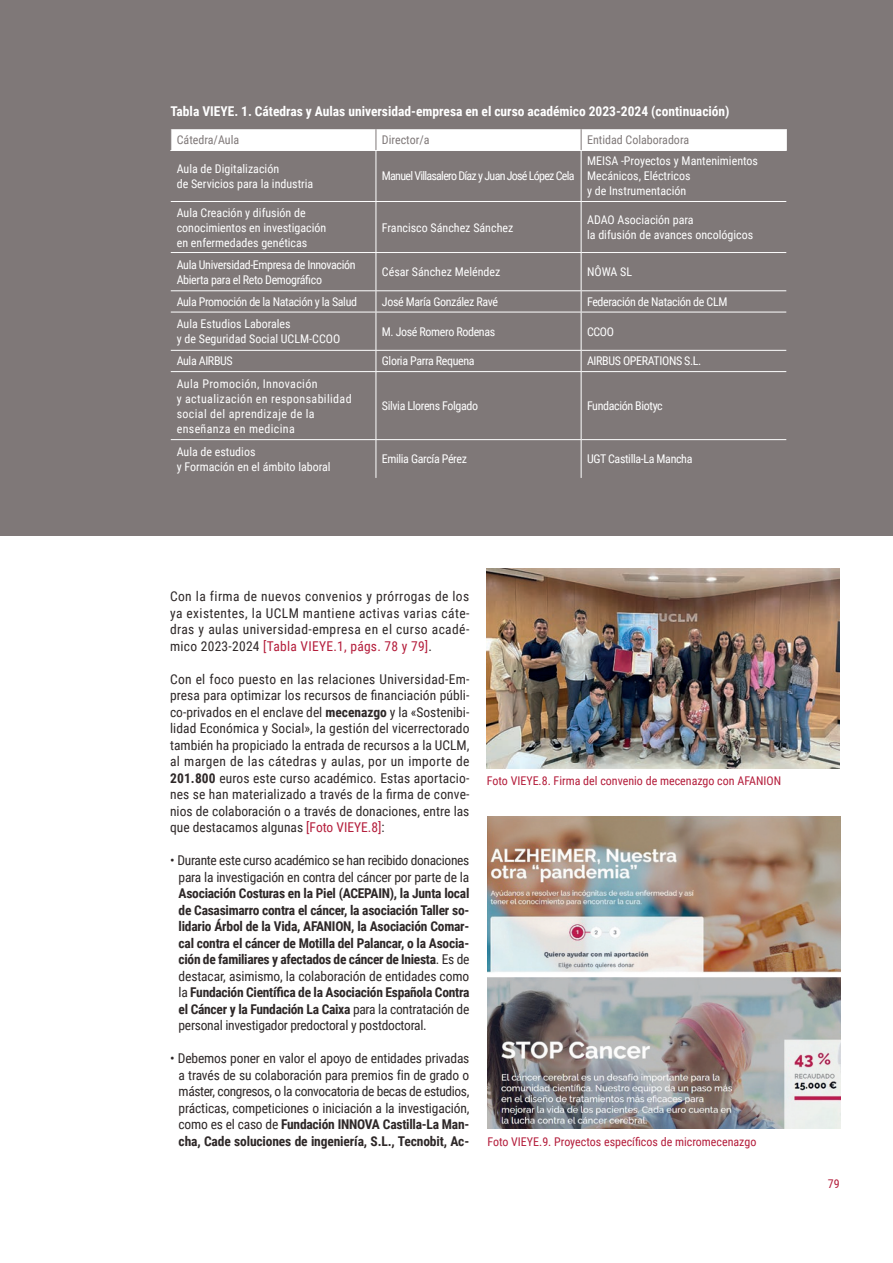
<style>
.page{position:relative;width:893px;height:1263px;background:#fff}
.page>*{position:absolute;margin:0;border:0;box-sizing:border-box;transform-origin:0 0}
.txt_corrido{font:13.5px/16.5px "Roboto Condensed";color:#2e2828;text-align:justify}
.txt_corrido-2{font:700 13.5px/16.5px "Roboto Condensed";letter-spacing:-.02em;color:#2e2828;text-align:justify}
.txt_corrido-3{font:700 13.5px "Roboto Condensed";color:#fff}
.txt_corrido-4{font:12px/15px "Roboto Condensed";color:#fff}
.txt_corrido-5{font:12px/15px "Roboto Condensed";letter-spacing:-.03em;color:#fff}
.txt_corrido-6{font:12px "Roboto Condensed";color:#b41d3b}
.txt_corrido-7{font:12px/15px "Roboto Condensed";letter-spacing:.03em;color:#fff}
.txt_corrido-8{font:12px "Roboto Condensed";color:#7f7878}
.txt_corrido-9{font:12px "Roboto Condensed";letter-spacing:-.06em;color:#fff}
.s1{color:#b41d3b}
.s2{font-weight:700}
.s3{font-weight:400}
</style>
<div class="page">
<div style="left:0;top:0;width:893px;height:535px;background:#7f7878"></div>
<img style="left:487px;top:568px;width:352px;height:200px">
<img style="left:487px;top:817px;width:353px;height:311px">
<div style="left:171px;top:129px;width:616px;height:21px;background:#fff"></div>
<hr style="left:170px;top:150px;width:206px;height:1px;background:#fff">
<hr style="left:376px;top:150px;width:205px;height:1px;background:#fff">
<hr style="left:376px;top:151px;width:1px;height:50px;background:#fff">
<hr style="left:581px;top:150px;width:206px;height:1px;background:#fff">
<hr style="left:581px;top:151px;width:1px;height:50px;background:#fff">
<hr style="left:171px;top:201px;width:205px;height:1px;background:#fff">
<hr style="left:376px;top:201px;width:205px;height:1px;background:#fff">
<hr style="left:376px;top:202px;width:1px;height:50px;background:#fff">
<hr style="left:581px;top:201px;width:205px;height:1px;background:#fff">
<hr style="left:581px;top:202px;width:1px;height:50px;background:#fff">
<hr style="left:171px;top:252px;width:205px;height:1px;background:#fff">
<hr style="left:376px;top:252px;width:205px;height:1px;background:#fff">
<hr style="left:376px;top:253px;width:1px;height:37px;background:#fff">
<hr style="left:581px;top:252px;width:205px;height:1px;background:#fff">
<hr style="left:581px;top:253px;width:1px;height:37px;background:#fff">
<hr style="left:171px;top:290px;width:205px;height:1px;background:#fff">
<hr style="left:376px;top:290px;width:205px;height:1px;background:#fff">
<svg style="left:376px;top:291px;width:1px;height:21px"></svg>
<hr style="left:581px;top:290px;width:205px;height:1px;background:#fff">
<svg style="left:581px;top:291px;width:1px;height:21px"></svg>
<hr style="left:171px;top:312px;width:205px;height:1px;background:#fff">
<hr style="left:376px;top:312px;width:205px;height:1px;background:#fff">
<hr style="left:376px;top:312px;width:1px;height:38px;background:#fff">
<hr style="left:581px;top:312px;width:205px;height:1px;background:#fff">
<hr style="left:581px;top:312px;width:1px;height:38px;background:#fff">
<hr style="left:171px;top:350px;width:205px;height:1px;background:#fff">
<hr style="left:376px;top:350px;width:205px;height:1px;background:#fff">
<svg style="left:376px;top:351px;width:1px;height:20px"></svg>
<hr style="left:581px;top:350px;width:205px;height:1px;background:#fff">
<svg style="left:581px;top:351px;width:1px;height:20px"></svg>
<hr style="left:171px;top:371px;width:205px;height:1px;background:#fff">
<hr style="left:376px;top:371px;width:205px;height:1px;background:#fff">
<hr style="left:376px;top:372px;width:1px;height:67px;background:#fff">
<hr style="left:581px;top:371px;width:205px;height:1px;background:#fff">
<hr style="left:581px;top:372px;width:1px;height:67px;background:#fff">
<hr style="left:171px;top:439px;width:205px;height:1px;background:#fff">
<hr style="left:376px;top:439px;width:205px;height:1px;background:#fff">
<hr style="left:376px;top:440px;width:1px;height:38px;background:#fff">
<hr style="left:581px;top:439px;width:205px;height:1px;background:#fff">
<hr style="left:581px;top:440px;width:1px;height:38px;background:#fff">
<p class="txt_corrido-3" style="left:170px;top:102px;width:561px">Tabla VIEYE. 1. Cátedras y Aulas universidad-empresa en el curso académico 2023-2024 (continuación)</p>
<p class="txt_corrido-8" style="left:177px;top:132px;width:64px">Cátedra/Aula</p>
<p class="txt_corrido-8" style="left:382px;top:132px;width:49px">Director/a</p>
<p class="txt_corrido-8" style="left:587px;top:132px;width:104px">Entidad Colaboradora</p>
<p class="txt_corrido-4" style="left:177px;top:161px;width:104px">Aula de Digitalización</p>
<p class="txt_corrido-4" style="left:177px;top:176px;width:138px">de Servicios para la industria</p>
<p class="txt_corrido-4" style="left:587px;top:153px;width:172px">MEISA -Proyectos y Mantenimientos<br>Mecánicos, Eléctricos</p>
<p class="txt_corrido-4" style="left:587px;top:183px;width:101px">y de Instrumentación</p>
<p class="txt_corrido-9" style="left:382px;top:168px;width:194px">Manuel Villasalero Díaz y Juan José López Cela</p>
<p class="txt_corrido-4" style="left:177px;top:204px;width:130px">Aula Creación y difusión de</p>
<p class="txt_corrido-4" style="left:177px;top:219px;width:151px">conocimientos en investigación</p>
<p class="txt_corrido-4" style="left:177px;top:234px;width:132px">en enfermedades genéticas</p>
<p class="txt_corrido-4" style="left:382px;top:219px;width:133px">Francisco Sánchez Sánchez</p>
<p class="txt_corrido-4" style="left:587px;top:212px;width:108px">ADAO Asociación para</p>
<p class="txt_corrido-4" style="left:587px;top:227px;width:168px">la difusión de avances oncológicos</p>
<p class="txt_corrido-5" style="left:177px;top:256px;width:180px">Aula Universidad-Empresa de Innovación<br>Abierta para el Reto Demográfico</p>
<p class="txt_corrido-4" style="left:382px;top:264px;width:120px">César Sánchez Meléndez</p>
<p class="txt_corrido-4" style="left:587px;top:264px;width:47px">NÔWA SL</p>
<p class="txt_corrido-5" style="left:177px;top:294px;width:182px">Aula Promoción de la Natación y la Salud</p>
<p class="txt_corrido-5" style="left:382px;top:294px;width:118px">José María González Ravé</p>
<p class="txt_corrido-5" style="left:587px;top:294px;width:142px">Federación de Natación de CLM</p>
<p class="txt_corrido-4" style="left:177px;top:316px;width:115px">Aula Estudios Laborales</p>
<p class="txt_corrido-4" style="left:177px;top:331px;width:165px">y de Seguridad Social UCLM-CCOO</p>
<p class="txt_corrido-5" style="left:382px;top:323px;width:115px">M. José Romero Rodenas</p>
<p class="txt_corrido-4" style="left:587px;top:323px;width:28px">CCOO</p>
<p class="txt_corrido-5" style="left:177px;top:353px;width:58px">Aula AIRBUS</p>
<p class="txt_corrido-5" style="left:382px;top:353px;width:94px">Gloria Parra Requena</p>
<p class="txt_corrido-5" style="left:587px;top:353px;width:116px">AIRBUS OPERATIONS S.L.</p>
<p class="txt_corrido-7" style="left:177px;top:375px;width:142px">Aula Promoción, Innovación</p>
<p class="txt_corrido-7" style="left:177px;top:390px;width:176px">y actualización en responsabilidad social del aprendizaje de la enseñanza en medicina</p>
<p class="txt_corrido-5" style="left:382px;top:398px;width:98px">Silvia Llorens Folgado</p>
<p class="txt_corrido-5" style="left:587px;top:398px;width:77px">Fundación Biotyc</p>
<p class="txt_corrido-4" style="left:177px;top:443px;width:80px">Aula de estudios</p>
<p class="txt_corrido-4" style="left:177px;top:458px;width:155px">y Formación en el ámbito laboral</p>
<p class="txt_corrido-5" style="left:382px;top:451px;width:87px">Emilia García Pérez</p>
<p class="txt_corrido-5" style="left:587px;top:451px;width:107px">UGT Castilla-La Mancha</p>
<p class="txt_corrido" style="left:170px;top:588px;width:301px">Con la firma de nuevos convenios y prórrogas de los ya existentes, la UCLM mantiene activas varias cáte&shy;dras y aulas universidad-empresa en el curso acadé&shy;mico 2023-2024 <span class="s1">[Tabla VIEYE.1, págs. 78 y 79]</span>.</p>
<p class="txt_corrido" style="left:170px;top:670px;width:301px">Con el foco puesto en las relaciones Universidad-Em&shy;presa para optimizar los recursos de financiación públi&shy;co-privados en el enclave del <span class="s2">mecenazgo</span> y la «Sostenibi&shy;lidad Económica y Social», la gestión del vicerrectorado también ha propiciado la entrada de recursos a la UCLM, al margen de las cátedras y aulas, por un importe de <span class="s2">201.800</span> euros este curso académico. Estas aportacio&shy;nes se han materializado a través de la firma de conve&shy;nios de colaboración o a través de donaciones, entre las que destacamos algunas <span class="s1">[Foto VIEYE.8]</span>:</p>
<p class="txt_corrido-2" style="left:179px;top:852px;width:292px;text-indent:-9px"><span class="s3">• Durante este curso académico se han recibido donaciones para la investigación en contra del cáncer por parte de la </span>Asociación Costuras en la Piel (ACEPAIN), la Junta local de Casasimarro contra el cáncer, la asociación Taller so&shy;lidario Árbol de la Vida, AFANION, la Asociación Comar&shy;cal contra el cáncer de Motilla del Palancar, o la Asocia&shy;ción de familiares y afectados de cáncer de Iniesta<span class="s3">. Es de destacar, asimismo, la colaboración de entidades como la</span> Fundación Científica de la Asociación Española Contra el Cáncer y la Fundación La Caixa <span class="s3">para la contratación de personal investigador predoctoral y postdoctoral.</span></p>
<p class="txt_corrido" style="left:179px;top:1050px;width:292px;text-indent:-9px">• Debemos poner en valor el apoyo de entidades privadas a través de su colaboración para premios fin de grado o máster, congresos, o la convocatoria de becas de estudios, prácticas, competiciones o iniciación a la investigación, como es el caso de <span class="s2">Fundación INNOVA Castilla-La Man&shy;cha, Cade soluciones de ingeniería, S.L., Tecnobit, Ac-</span></p>
<p class="txt_corrido-6" style="left:487px;top:772px;width:296px">Foto VIEYE.8. Firma del convenio de mecenazgo con AFANION</p>
<p class="txt_corrido-6" style="left:487px;top:1133px;width:270px">Foto VIEYE.9. Proyectos específicos de micromecenazgo</p>
<p class="txt_corrido-6" style="left:828px;top:1175px;width:13px">79</p>
</div>
